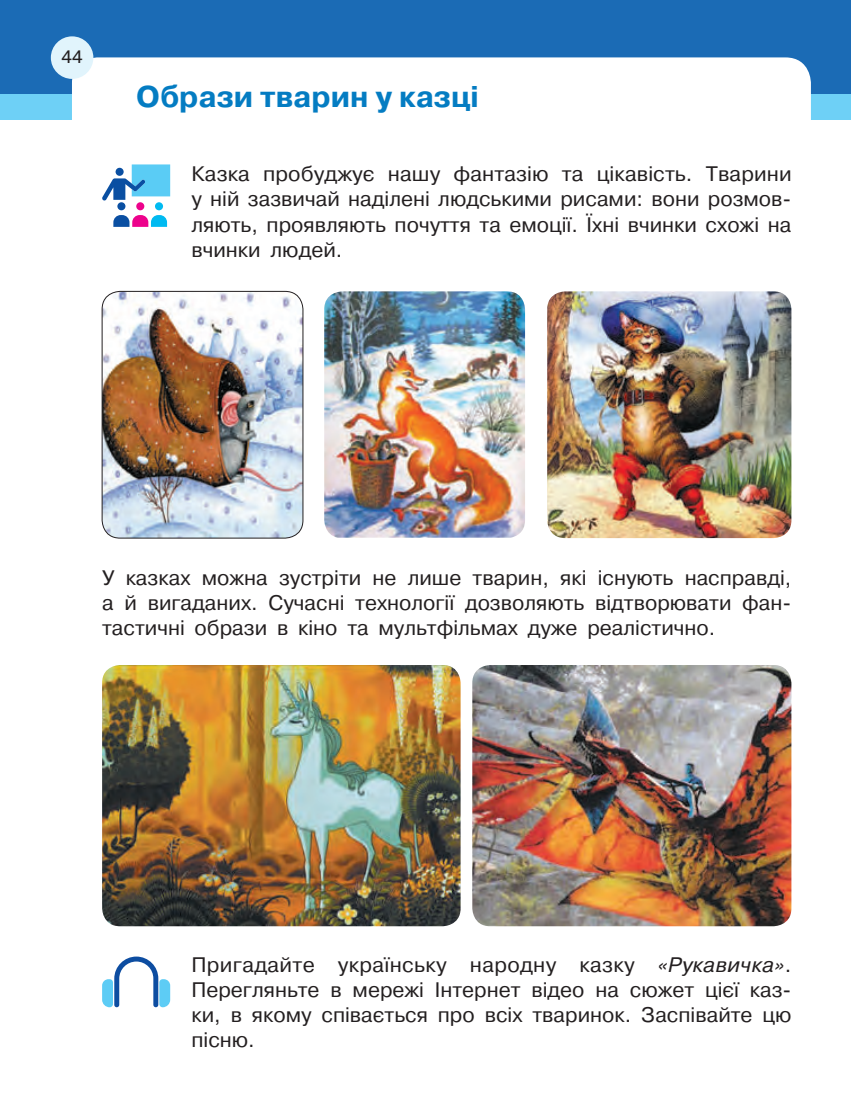
<style>
.page{position:relative;width:851px;height:1106px;background:#fff}
.page>*{position:absolute;margin:0;border:0;box-sizing:border-box;transform-origin:0 0}
.t1{font:700 30px "Pragmatica C";color:#047cc2}
.t2{font:21px/25.2px "Pragmatica C";color:#231f20;text-align:justify}
.t3{font:18px "Pragmatica C";color:#231f20}
.s1{font-style:italic}
</style>
<div class="page">
<img style="left:324px;top:291px;width:201px;height:246px">
<img style="left:472px;top:665px;width:319px;height:261px">
<img style="left:547px;top:291px;width:244px;height:247px">
<img style="left:102px;top:291px;width:201px;height:247px">
<div style="left:102px;top:291px;width:201px;height:247px;border:1px solid #231f20;border-radius:18px"></div>
<img style="left:102px;top:665px;width:358px;height:261px">
<div style="left:0;top:0;width:850px;height:119px;background:#6ed0f6"></div>
<div style="left:0;top:0;width:850px;height:94px;background:#1b6bb5"></div>
<svg style="left:102px;top:164px;width:68px;height:37px"></svg>
<div style="left:115px;top:168px;width:9px;height:8px;background:#0a4fa2;border-radius:50%"></div>
<div style="left:117px;top:202px;width:8px;height:8px;background:#0a4fa2;border-radius:50%"></div>
<div style="left:136px;top:202px;width:8px;height:8px;background:#ed028c;border-radius:50%"></div>
<svg style="left:113px;top:215px;width:54px;height:12px"></svg>
<div style="left:155px;top:202px;width:8px;height:8px;background:#00baf1;border-radius:50%"></div>
<svg style="left:102px;top:956px;width:68px;height:51px"></svg>
<div style="left:72px;top:57px;width:738px;height:88px;background:#fff;border-radius:26px"></div>
<div style="left:51px;top:36px;width:42px;height:43px;background:#e1f4fc;border-radius:50%"></div>
<p class="t3" style="left:76px;top:42px;width:23px">44</p>
<p class="t3" style="left:62px;top:47px;width:23px">44</p>
<h1 class="t1" style="left:136px;top:81px;width:344px">Образи тварин у казці</h1>
<p class="t2" style="left:191px;top:162px;width:601px">Казка пробуджує нашу фантазію та цікавість. Тварини у ній зазвичай наділені людськими рисами: вони розмов&shy;ляють, проявляють почуття та емоції. Їхні вчинки схожі на вчинки людей.</p>
<p class="t2" style="left:102px;top:565px;width:690px">У казках можна зустріти не лише тварин, які існують насправді, а й вигаданих. Сучасні технології дозволяють відтворювати фан&shy;тастичні образи в кіно та мультфільмах дуже реалістично.</p>
<p class="t2" style="left:191px;top:952px;width:601px">Пригадайте українську народну казку <span class="s1">«Рукавичка»</span>.<br>Перегляньте в мережі Інтернет відео на сюжет цієї каз&shy;ки, в якому співається про всіх тваринок. Заспівайте цю пісню.</p>
</div>
